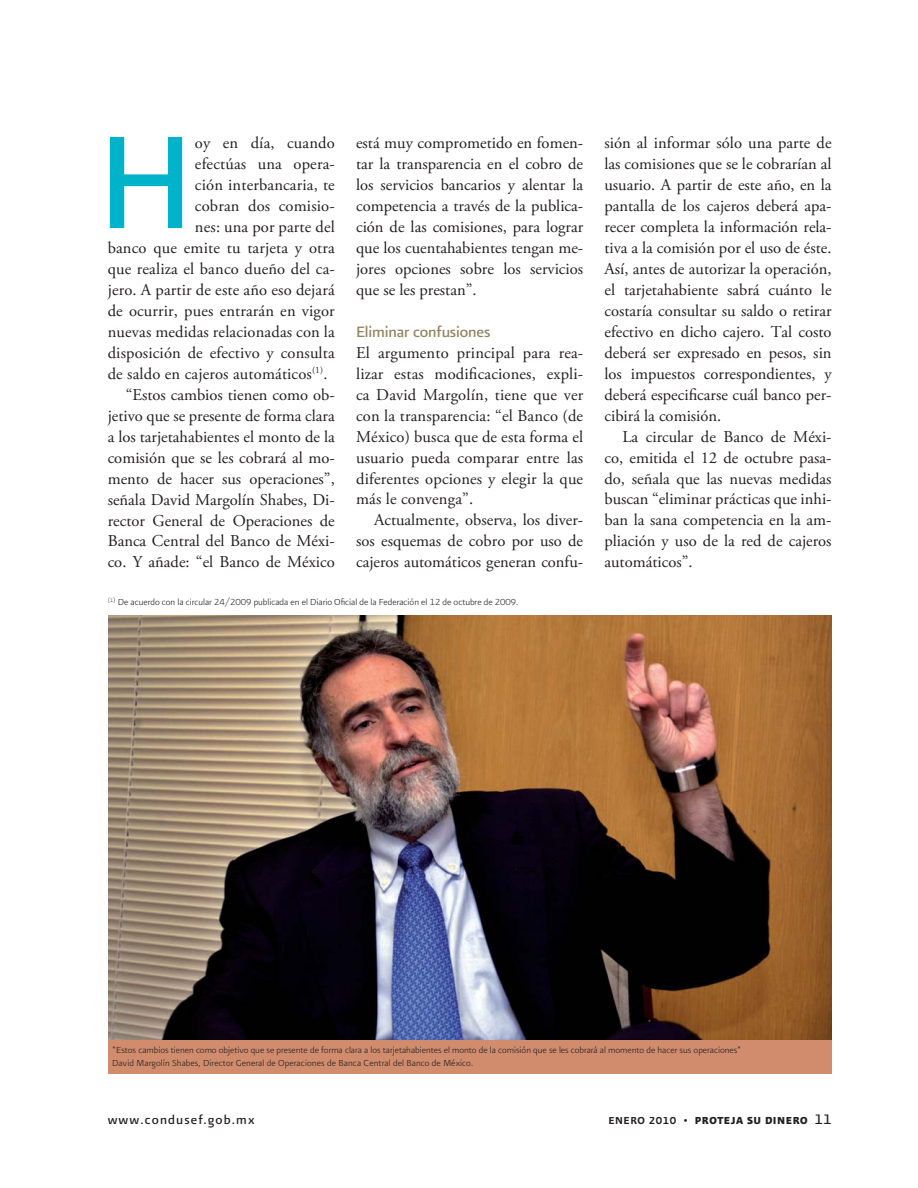
<style>
.page{position:relative;width:918px;height:1188px;background:#fff}
.page>*{position:absolute;margin:0;border:0;box-sizing:border-box;transform-origin:0 0}
.t1{font:158.25px "Presidencia Base";color:#00b3cb}
.t2{font:18px "Presidencia Base";letter-spacing:-.01em;color:#918461}
.t3{font:16.5px/21px "Adobe Garamond Pro";color:#231f20;text-align:justify}
.t4{font:15px "Presidencia Base";letter-spacing:.075em;color:#231f20}
.t5{font:12px "Presidencia Fuerte";letter-spacing:.05em;color:#231f20}
.t6{font:10.5px/12.6px "Presidencia Fina";color:#231f20}
.s1{font-family:"Presidencia Firme"}
.s2{font-family:"Presidencia Base";font-size:16.5px}
</style>
<div class="page">
<img style="left:108px;top:616px;width:724px;height:424px">
<div style="left:108px;top:1040px;width:724px;height:33px;background:#d18c6e"></div>
<h1 class="t1" style="left:97px;top:124px;width:99px">H</h1>
<p class="t3" style="left:356px;top:134px;width:229px">está muy comprometido en fomen&shy;tar la transparencia en el cobro de los servicios bancarios y alentar la competencia a través de la publica&shy;ción de las comisiones, para lograr que los cuentahabientes tengan me&shy;jores opciones sobre los servicios que se les prestan”.</p>
<p class="t2" style="left:356px;top:325px;width:136px">Eliminar confusiones</p>
<p class="t3" style="left:356px;top:343px;width:229px">El argumento principal para rea&shy;lizar estas modificaciones, expli&shy;ca David Margolín, tiene que ver con la transparencia: “el Banco (de México) busca que de esta forma el usuario pueda comparar entre las diferentes opciones y elegir la que más le convenga”.</p>
<p class="t3" style="left:356px;top:511px;width:229px;text-indent:18px">Actualmente, observa, los diver&shy;sos esquemas de cobro por uso de cajeros automáticos generan confu-</p>
<p class="t6" style="left:108px;top:597px;width:412px"><sup>(1)</sup> De acuerdo con la circular 24/2009 publicada en el Diario Oficial de la Federación el 12 de octubre de 2009.</p>
<p class="t3" style="left:195px;top:134px;width:141px">oy en día, cuando</p>
<p class="t3" style="left:195px;top:155px;width:141px">efectúas una opera-</p>
<p class="t3" style="left:195px;top:176px;width:141px">ción interbancaria, te</p>
<p class="t3" style="left:195px;top:197px;width:141px">cobran dos comisio-</p>
<p class="t3" style="left:195px;top:218px;width:141px">nes: una por parte del</p>
<p class="t3" style="left:108px;top:239px;width:229px">banco que emite tu tarjeta y otra</p>
<p class="t3" style="left:108px;top:260px;width:229px">que realiza el banco dueño del ca-</p>
<p class="t3" style="left:108px;top:280px;width:229px">jero. A partir de este año eso dejará</p>
<p class="t3" style="left:108px;top:301px;width:229px">de ocurrir, pues entrarán en vigor</p>
<p class="t3" style="left:108px;top:322px;width:229px">nuevas medidas relacionadas con la</p>
<p class="t3" style="left:108px;top:343px;width:229px">disposición de efectivo y consulta</p>
<p class="t3" style="left:108px;top:364px;width:221px">de saldo en cajeros automáticos<sup>(1)</sup>.</p>
<p class="t3" style="left:126px;top:385px;width:211px">“Estos cambios tienen como ob-</p>
<p class="t3" style="left:108px;top:406px;width:229px">jetivo que se presente de forma clara</p>
<p class="t3" style="left:108px;top:427px;width:229px">a los tarjetahabientes el monto de la</p>
<p class="t3" style="left:108px;top:448px;width:229px">comisión que se les cobrará al mo-</p>
<p class="t3" style="left:108px;top:469px;width:229px">mento de hacer sus operaciones”,</p>
<p class="t3" style="left:108px;top:490px;width:229px">señala David Margolín Shabes, Di-</p>
<p class="t3" style="left:108px;top:511px;width:229px">rector General de Operaciones de</p>
<p class="t3" style="left:108px;top:532px;width:229px">Banca Central del Banco de Méxi-</p>
<p class="t3" style="left:108px;top:553px;width:229px">co. Y añade: “el Banco de México</p>
<p class="t3" style="left:604px;top:134px;width:229px">sión al informar sólo una parte de las comisiones que se le cobrarían al usuario. A partir de este año, en la pantalla de los cajeros deberá apa&shy;recer completa la información rela&shy;tiva a la comisión por el uso de éste.<br>Así, antes de autorizar la operación, el tarjetahabiente sabrá cuánto le costaría consultar su saldo o retirar efectivo en dicho cajero. Tal costo deberá ser expresado en pesos, sin los impuestos correspondientes, y deberá especificarse cuál banco per&shy;cibirá la comisión.</p>
<p class="t3" style="left:604px;top:427px;width:229px;text-indent:18px">La circular de Banco de Méxi&shy;co, emitida el 12 de octubre pasa&shy;do, señala que las nuevas medidas buscan “eliminar prácticas que inhi&shy;ban la sana competencia en la am&shy;pliación y uso de la red de cajeros automáticos”.</p>
<p class="t6" style="left:112px;top:1045px;width:631px">“Estos cambios tienen como objetivo que se presente de forma clara a los tarjetahabientes el monto de la comisión que se les cobrará al momento de hacer sus operaciones”<br>David Margolín Shabes, Director General de Operaciones de Banca Central del Banco de México.</p>
<p class="t4" style="left:108px;top:1114px;width:148px">www.condusef.gob.mx</p>
<p class="t5" style="left:608px;top:1113px;width:225px"><span class="s1">ENERO 2010 •</span> PROTEJA SU DINERO <span class="s2">11</span></p>
</div>
